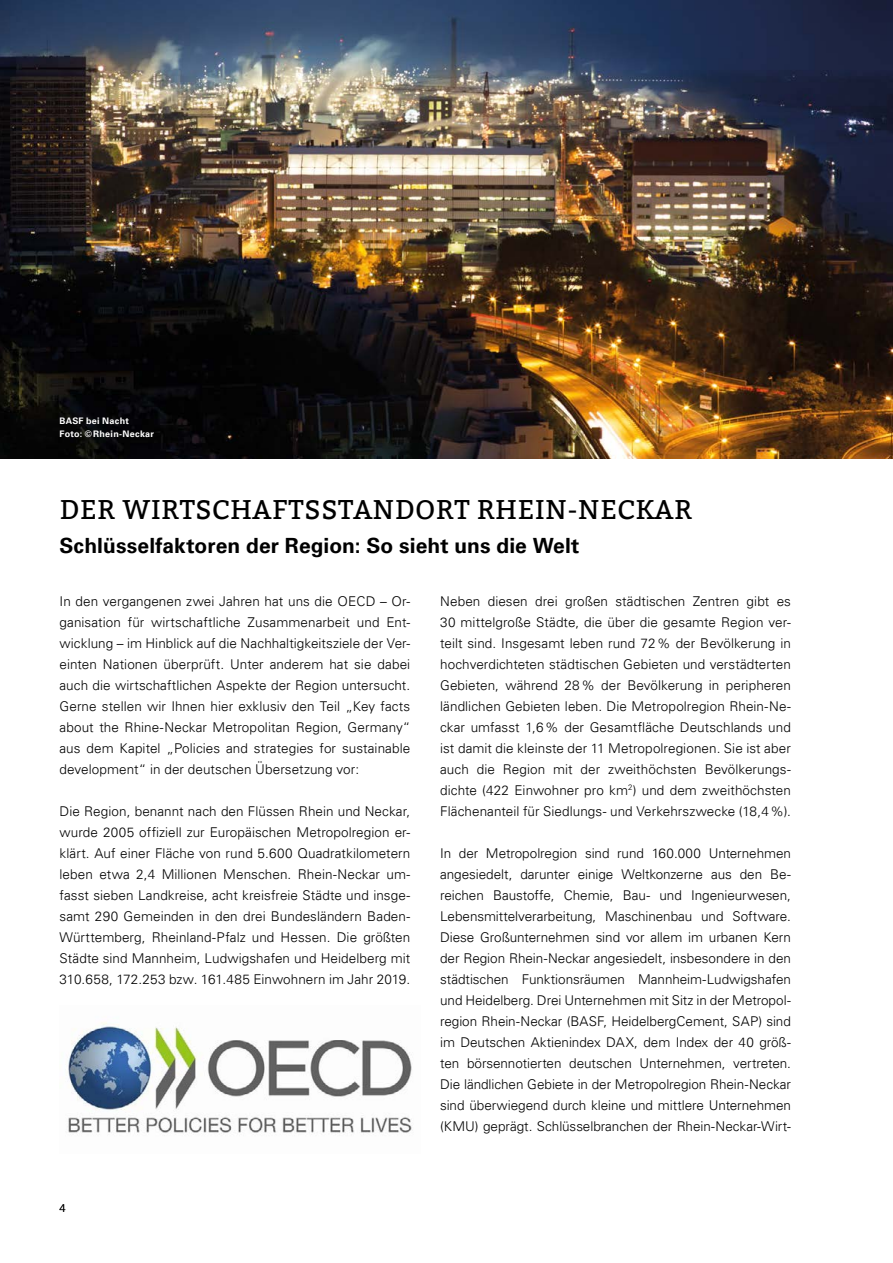
<style>
.page{position:relative;width:893px;height:1263px;background:#fff}
.page>*{position:absolute;margin:0;border:0;box-sizing:border-box;transform-origin:0 0}
.Headline_Kat1_SG_18{font:27px "Bitter";letter-spacing:.025em;color:#000}
.Headline_Kat2{font:700 21px "Univers LT";letter-spacing:.005em;color:#000}
.Fließtext_2-Spaltig{font:300 13.5px/21px "Univers LT";letter-spacing:.005em;color:#000;text-align:justify}
.t1{font:300 11.25px "Univers LT";color:#000}
.t2{font:700 9px/13.5px "Univers LT";letter-spacing:.03em;color:#fff}
</style>
<div class="page">
<img style="left:0;top:0;width:893px;height:459px">
<img style="left:68px;top:1022px;width:345px;height:112px">
<p class="t2" style="left:60px;top:414px;width:96px">BASF bei Nacht<br>Foto: ©Rhein-Neckar</p>
<h3 class="Headline_Kat1_SG_18" style="left:60px;top:494px;width:634px">DER WIRTSCHAFTSSTANDORT RHEIN-NECKAR</h3>
<h4 class="Headline_Kat2" style="left:60px;top:533px;width:521px">Schlüsselfaktoren der Region: So sieht uns die Welt</h4>
<p class="Fließtext_2-Spaltig" style="left:60px;top:590px;width:352px">In den vergangenen zwei Jahren hat uns die OECD – Or&shy;ganisation für wirtschaftliche Zusammenarbeit und Ent&shy;wicklung – im Hinblick auf die Nachhaltigkeitsziele der Ver&shy;einten Nationen überprüft. Unter anderem hat sie dabei auch die wirtschaftlichen Aspekte der Region untersucht.<br>Gerne stellen wir Ihnen hier exklusiv den Teil „Key facts about the Rhine-Neckar Metropolitan Region, Germany“ aus dem Kapitel „Policies and strategies for sustainable development“ in der deutschen Übersetzung vor:</p>
<p class="Fließtext_2-Spaltig" style="left:60px;top:800px;width:352px">Die Region, benannt nach den Flüssen Rhein und Neckar, wurde 2005 offiziell zur Europäischen Metropolregion er&shy;klärt. Auf einer Fläche von rund 5.600 Quadratkilometern leben etwa 2,4 Millionen Menschen. Rhein-Neckar um&shy;fasst sieben Landkreise, acht kreisfreie Städte und insge&shy;samt 290 Gemeinden in den drei Bundesländern Baden-Württemberg, Rheinland-Pfalz und Hessen. Die größten Städte sind Mannheim, Ludwigshafen und Heidelberg mit 310.658, 172.253 bzw. 161.485 Einwohnern im Jahr 2019.</p>
<p class="Fließtext_2-Spaltig" style="left:440px;top:590px;width:352px">Neben diesen drei großen städtischen Zentren gibt es 30 mittelgroße Städte, die über die gesamte Region ver&shy;teilt sind. Insgesamt leben rund 72% der Bevölkerung in hochverdichteten städtischen Gebieten und verstädterten Gebieten, während 28% der Bevölkerung in peripheren ländlichen Gebieten leben. Die Metropolregion Rhein-Ne&shy;ckar umfasst 1,6% der Gesamtfläche Deutschlands und ist damit die kleinste der 11 Metropolregionen. Sie ist aber auch die Region mit der zweithöchsten Bevölkerungs&shy;dichte (422 Einwohner pro km<sup>2</sup>) und dem zweithöchsten Flächenanteil für Siedlungs- und Verkehrszwecke (18,4%).</p>
<p class="Fließtext_2-Spaltig" style="left:440px;top:842px;width:352px">In der Metropolregion sind rund 160.000 Unternehmen angesiedelt, darunter einige Weltkonzerne aus den Be&shy;reichen Baustoffe, Chemie, Bau- und Ingenieurwesen, Lebensmittelverarbeitung, Maschinenbau und Software.<br>Diese Großunternehmen sind vor allem im urbanen Kern der Region Rhein-Neckar angesiedelt, insbesondere in den städtischen Funktionsräumen Mannheim-Ludwigshafen und Heidelberg. Drei Unternehmen mit Sitz in der Metropol&shy;region Rhein-Neckar (BASF, HeidelbergCement, SAP) sind im Deutschen Aktienindex DAX, dem Index der 40 größ&shy;ten börsennotierten deutschen Unternehmen, vertreten.<br>Die ländlichen Gebiete in der Metropolregion Rhein-Neckar sind überwiegend durch kleine und mittlere Unternehmen (KMU) geprägt. Schlüsselbranchen der Rhein-Neckar-Wirt-</p>
<p class="t1" style="left:60px;top:1201px;width:8px">4</p>
</div>
